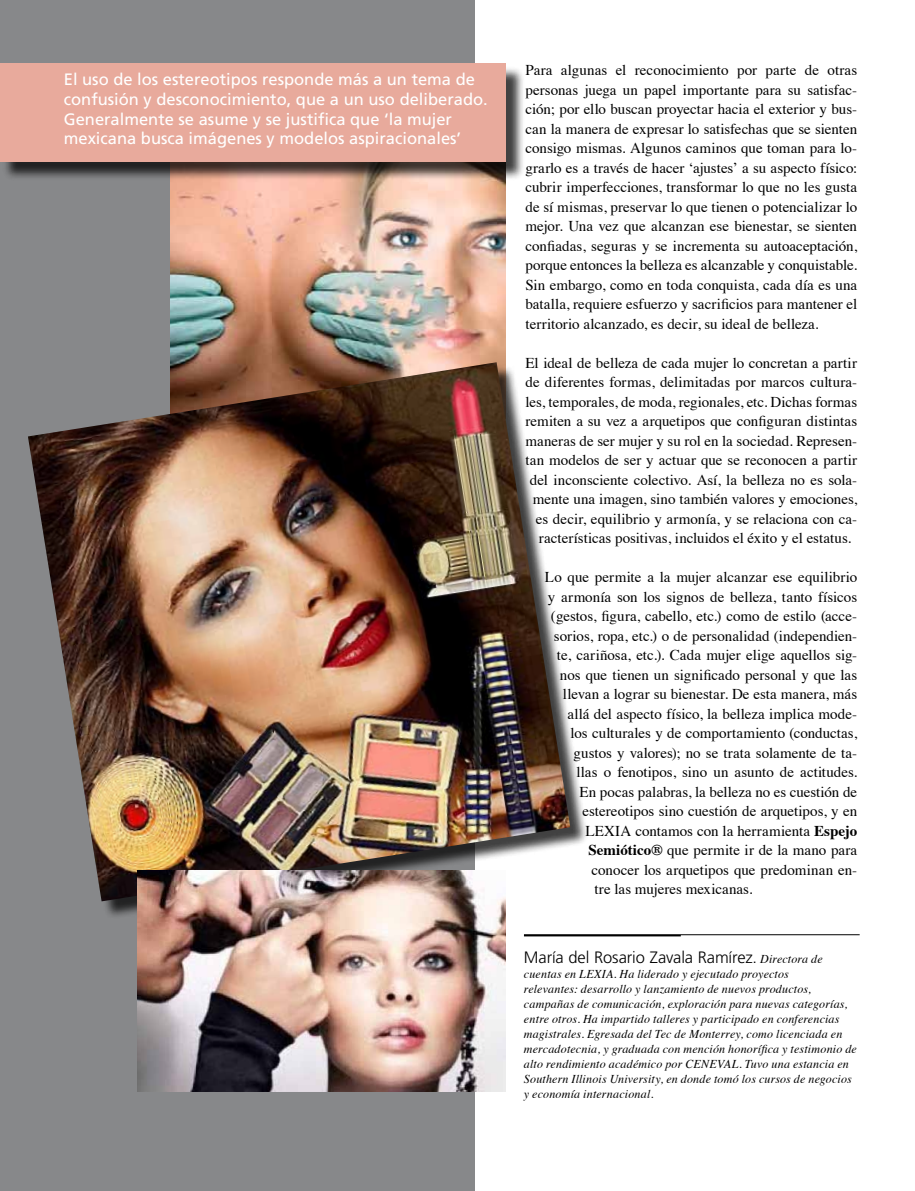
<style>
.page{position:relative;width:915px;height:1191px;background:#fff}
.page>*{position:absolute;margin:0;border:0;box-sizing:border-box;transform-origin:0 0}
.t1{font:16.5px/19.8px "Frutiger";color:#fff}
.t2{font:300 16.5px "Frutiger";letter-spacing:-.01em;color:#000}
.t3{font:15px/19.5px "Times";color:#000;text-align:justify}
.t4{font:italic 12px/15px "Times";letter-spacing:.015em;color:#000}
.s1{font-weight:700}
.s2{font-family:"Times";font-weight:400;font-style:italic;font-size:12px}
</style>
<div class="page">
<div style="left:0;top:0;width:474px;height:1191px;background:#87888a"></div>
<img style="left:170px;top:181px;width:335px;height:181px">
<div style="left:2px;top:66px;width:522px;height:115px;background:#000;opacity:.75"></div>
<div style="left:0;top:64px;width:505px;height:98px;background:#e8aa9c"></div>
<div style="left:30px;top:364px;width:557px;height:554px;background:#000;opacity:.75"></div>
<img style="left:28px;top:362px;width:542px;height:539px">
<img style="left:138px;top:870px;width:367px;height:221px">
<hr style="left:523px;top:934px;width:336px;height:1px;background:#000">
<hr style="left:523px;top:935px;width:157px;height:1px;background:#000">
<p class="t1" style="left:64px;top:69px;width:425px">El uso de los estereotipos responde más a un tema de confusión y desconocimiento, que a un uso deliberado.<br>Generalmente se asume y se justifica que ‘la mujer mexicana busca imágenes y modelos aspiracionales’</p>
<p class="t3" style="left:525px;top:59px;width:333px">Para algunas el reconocimiento por parte de otras personas juega un papel importante para su satisfac&shy;ción; por ello buscan proyectar hacia el exterior y bus&shy;can la manera de expresar lo satisfechas que se sienten consigo mismas. Algunos caminos que toman para lo&shy;grarlo es a través de hacer ‘ajustes’ a su aspecto físico: cubrir imperfecciones, transformar lo que no les gusta de sí mismas, preservar lo que tienen o potencializar lo mejor. Una vez que alcanzan ese bienestar, se sienten confiadas, seguras y se incrementa su autoaceptación, porque entonces la belleza es alcanzable y conquistable.<br>Sin embargo, como en toda conquista, cada día es una batalla, requiere esfuerzo y sacrificios para mantener el territorio alcanzado, es decir, su ideal de belleza.</p>
<p class="t3" style="left:525px;top:351px;width:333px">El ideal de belleza de cada mujer lo concretan a partir</p>
<p class="t3" style="left:525px;top:371px;width:333px">de diferentes formas, delimitadas por marcos cultura-</p>
<p class="t3" style="left:525px;top:390px;width:333px">les, temporales, de moda, regionales, etc. Dichas formas</p>
<p class="t3" style="left:525px;top:410px;width:333px">remiten a su vez a arquetipos que configuran distintas</p>
<p class="t3" style="left:525px;top:429px;width:333px">maneras de ser mujer y su rol en la sociedad. Represen-</p>
<p class="t3" style="left:525px;top:449px;width:333px">tan modelos de ser y actuar que se reconocen a partir</p>
<p class="t3" style="left:529px;top:468px;width:329px">del inconsciente colectivo. Así, la belleza no es sola-</p>
<p class="t3" style="left:532px;top:488px;width:325px">mente una imagen, sino también valores y emociones,</p>
<p class="t3" style="left:535px;top:507px;width:323px">es decir, equilibrio y armonía, y se relaciona con ca-</p>
<p class="t3" style="left:538px;top:527px;width:313px">racterísticas positivas, incluidos el éxito y el estatus.</p>
<p class="t3" style="left:544px;top:566px;width:313px">Lo que permite a la mujer alcanzar ese equilibrio</p>
<p class="t3" style="left:547px;top:585px;width:310px">y armonía son los signos de belleza, tanto físicos</p>
<p class="t3" style="left:550px;top:605px;width:307px">(gestos, figura, cabello, etc.) como de estilo (acce-</p>
<p class="t3" style="left:553px;top:624px;width:304px">sorios, ropa, etc.) o de personalidad (independien-</p>
<p class="t3" style="left:556px;top:644px;width:301px">te, cariñosa, etc.). Cada mujer elige aquellos sig-</p>
<p class="t3" style="left:559px;top:663px;width:298px">nos que tienen un significado personal y que las</p>
<p class="t3" style="left:562px;top:683px;width:295px">llevan a lograr su bienestar. De esta manera, más</p>
<p class="t3" style="left:567px;top:702px;width:291px">allá del aspecto físico, la belleza implica mode-</p>
<p class="t3" style="left:570px;top:722px;width:288px">los culturales y de comportamiento (conductas,</p>
<p class="t3" style="left:573px;top:741px;width:285px">gustos y valores); no se trata solamente de ta-</p>
<p class="t3" style="left:576px;top:761px;width:282px">llas o fenotipos, sino un asunto de actitudes.</p>
<p class="t3" style="left:579px;top:780px;width:279px">En pocas palabras, la belleza no es cuestión de</p>
<p class="t3" style="left:582px;top:800px;width:276px">estereotipos sino cuestión de arquetipos, y en</p>
<p class="t3" style="left:585px;top:819px;width:273px">LEXIA contamos con la herramienta <span class="s1">Espejo</span></p>
<p class="t3" style="left:588px;top:839px;width:270px"><span class="s1">Semiótico®</span> que permite ir de la mano para</p>
<p class="t3" style="left:591px;top:858px;width:267px">conocer los arquetipos que predominan en-</p>
<p class="t3" style="left:594px;top:878px;width:159px">tre las mujeres mexicanas.</p>
<p class="t2" style="left:523px;top:947px;width:300px">María del Rosario Zavala Ramírez. <span class="s2">Directora de</span></p>
<p class="t4" style="left:523px;top:965px;width:334px">cuentas en LEXIA. Ha liderado y ejecutado proyectos<br>relevantes: desarrollo y lanzamiento de nuevos productos, campañas de comunicación, exploración para nuevas categorías, entre otros. Ha impartido talleres y participado en conferencias magistrales. Egresada del Tec de Monterrey, como licenciada en mercadotecnia, y graduada con mención honorífica y testimonio de alto rendimiento académico por CENEVAL. Tuvo una estancia en Southern Illinois University, en donde tomó los cursos de negocios y economía internacional.</p>
</div>
